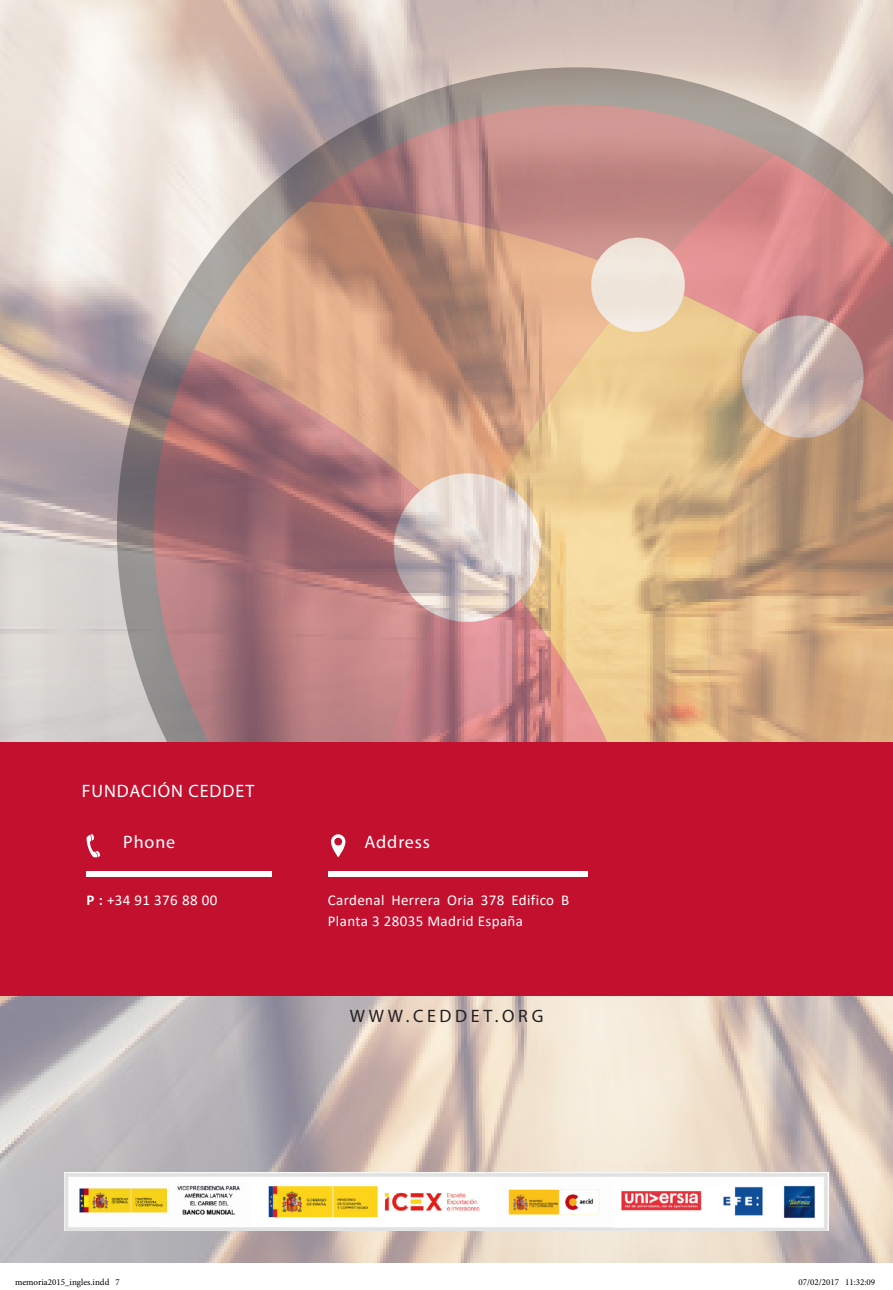
<style>
.page{position:relative;width:893px;height:1290px;background:#fff}
.page>*{position:absolute;margin:0;border:0;box-sizing:border-box;transform-origin:0 0}
.t1{font:18px "Myriad Pro";letter-spacing:.05em;color:#fff}
.t2{font:18px "Myriad Pro";letter-spacing:.2em;color:#231f20}
.t3{font:15px/21px "Calibri";letter-spacing:.025em;color:#fff}
.t4{font:9px "Minion Pro";color:#000}
.s1{font-weight:700}
</style>
<div class="page">
<img style="left:0;top:0;width:893px;height:1263px">
<svg style="left:117px;top:67px;width:776px;height:282px;background:#d9cdc7"></svg>
<svg style="left:308px;top:71px;width:467px;height:131px;background:#b49390"></svg>
<svg style="left:115px;top:349px;width:240px;height:393px;background:#a57e82"></svg>
<svg style="left:194px;top:202px;width:452px;height:337px;background:#bf8f7f"></svg>
<svg style="left:355px;top:539px;width:114px;height:203px;background:#bb7c81"></svg>
<svg style="left:806px;top:515px;width:87px;height:227px;background:#c99f77"></svg>
<svg style="left:469px;top:279px;width:337px;height:463px;background:#ddb489"></svg>
<svg style="left:646px;top:155px;width:247px;height:206px;background:#cf928a"></svg>
<svg style="left:775px;top:155px;width:7px;height:3px"></svg>
<svg style="left:734px;top:270px;width:159px;height:245px;background:#c19888"></svg>
<svg style="left:383px;top:463px;width:168px;height:169px;background:#d3b7ad"></svg>
<svg style="left:585px;top:231px;width:106px;height:108px;background:#e9cfbe"></svg>
<div style="left:0;top:742px;width:893px;height:253px;background:#c3102f"></div>
<div style="left:87px;top:871px;width:185px;height:5px;background:#fff"></div>
<div style="left:328px;top:871px;width:260px;height:5px;background:#fff"></div>
<svg style="left:87px;top:834px;width:13px;height:23px"></svg>
<svg style="left:331px;top:834px;width:14px;height:23px"></svg>
<img style="left:65px;top:1172px;width:763px;height:58px">
<p class="t1" style="left:82px;top:779px;width:174px">FUNDACIÓN CEDDET</p>
<p class="t1" style="left:123px;top:831px;width:53px">Phone</p>
<p class="t3" style="left:87px;top:890px;width:132px"><span class="s1">P :</span> +34 91 376 88 00</p>
<p class="t1" style="left:365px;top:831px;width:67px">Address</p>
<p class="t3" style="left:328px;top:890px;width:243px">Cardenal Herrera Oria 378 Edifico B<br>Planta 3 28035 Madrid España</p>
<p class="t2" style="left:350px;top:1005px;width:195px">WWW.CEDDET.ORG</p>
<p class="t4" style="left:15px;top:1276px;width:106px">memoria2015_ingles.indd 7</p>
<p class="t4" style="left:798px;top:1276px;width:78px">07/02/2017 11:32:09</p>
</div>
